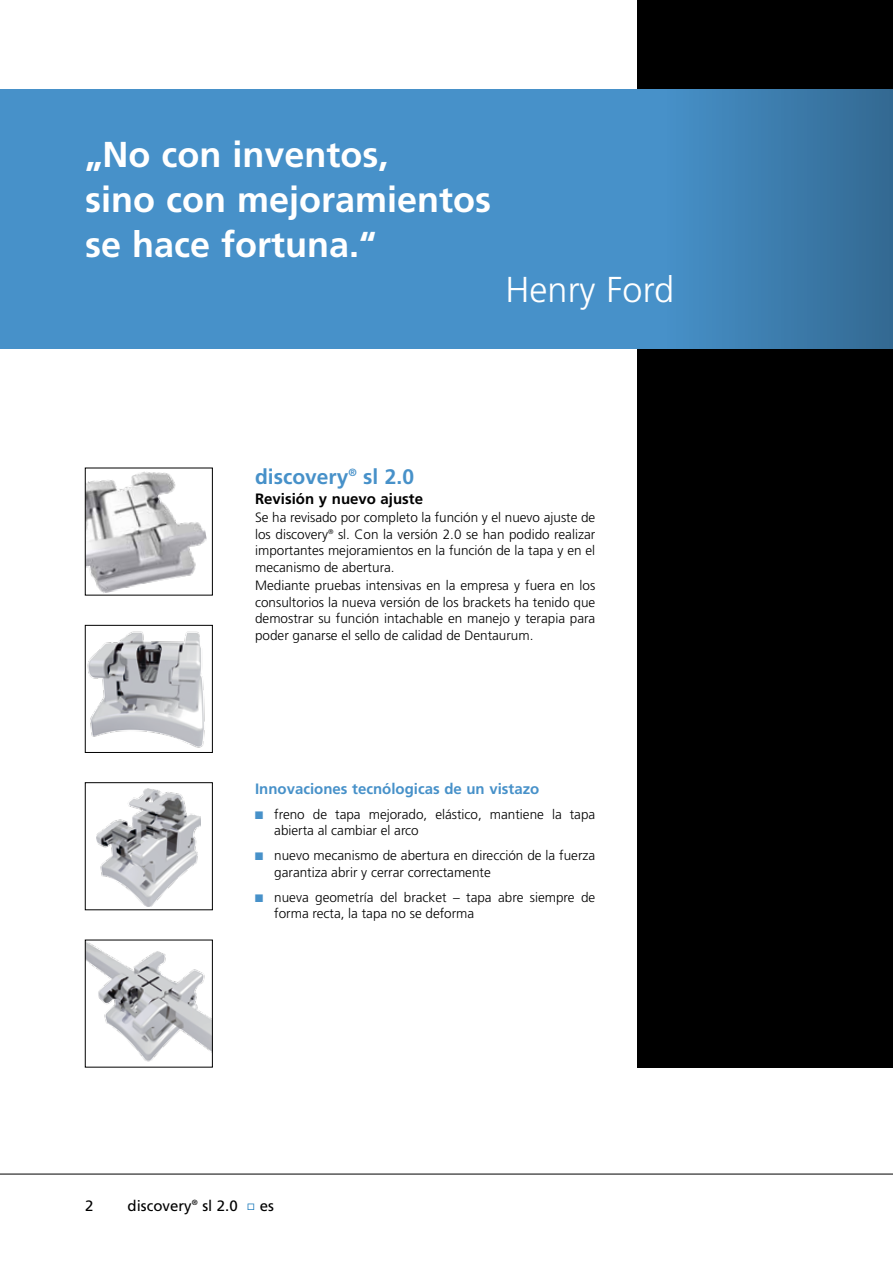
<style>
.page{position:relative;width:893px;height:1263px;background:#fff}
.page>*{position:absolute;margin:0;border:0;box-sizing:border-box;transform-origin:0 0}
.t1{font:700 36px/45px "Frutiger LT Std";color:#fff}
.t2{font:300 36px "Frutiger LT Std";color:#fff}
.t3{font:700 21px "Frutiger LT Std";color:#4791c9}
.t4{font:700 15px "Frutiger LT Std";color:#4791c9}
.t5{font:700 15px "Frutiger LT Std";color:#000}
.t6{font:15px "Frutiger LT Std";color:#000}
.t7{font:300 13.5px/16.5px "Frutiger LT Std";color:#000}
.s1{font-family:"Monotype Sorts";font-weight:400;font-size:10.5px;color:#4791c9}
</style>
<div class="page">
<hr style="left:0;top:1174px;width:893px;height:1px;background:#000">
<div style="left:0;top:89px;width:638px;height:260px;background:#4791c9"></div>
<div style="left:638px;top:0;width:255px;height:1067px;background:#000"></div>
<img style="left:87px;top:942px;width:124px;height:120px">
<div style="left:85px;top:940px;width:128px;height:127px;border:1px solid #000"></div>
<img style="left:97px;top:788px;width:103px;height:119px">
<div style="left:85px;top:782px;width:128px;height:128px;border:1px solid #000"></div>
<img style="left:87px;top:631px;width:118px;height:117px">
<div style="left:85px;top:625px;width:128px;height:128px;border:1px solid #000"></div>
<img style="left:87px;top:471px;width:120px;height:122px">
<div style="left:85px;top:468px;width:128px;height:127px;border:1px solid #000"></div>
<div style="left:618px;top:89px;width:275px;height:260px;background:linear-gradient(to right,#4a96d1,#346a93)"></div>
<h1 class="t1" style="left:85px;top:132px;width:408px">„No con inventos,<br>sino con mejoramientos se hace fortuna.“</h1>
<h1 class="t2" style="left:506px;top:270px;width:170px">Henry Ford</h1>
<h2 class="t3" style="left:255px;top:464px;width:160px">discovery<sup>®</sup> sl 2.0</h2>
<p class="t5" style="left:255px;top:490px;width:169px">Revisión y nuevo ajuste</p>
<p class="t7" style="left:255px;top:510px;width:342px;text-align:justify">Se ha revisado por completo la función y el nuevo ajuste de los discovery<sup>®</sup> sl. Con la versión 2.0 se han podido realizar importantes mejoramientos en la función de la tapa y en el mecanismo de abertura.</p>
<p class="t7" style="left:255px;top:578px;width:342px;text-align:justify">Mediante pruebas intensivas en la empresa y fuera en los consultorios la nueva versión de los brackets ha tenido que demostrar su función intachable en manejo y terapia para poder ganarse el sello de calidad de Dentaurum.</p>
<p class="t4" style="left:255px;top:780px;width:286px">Innovaciones tecnólogicas de un vistazo</p>
<p class="t7" style="left:274px;top:806px;width:323px;text-indent:-19px"><span class="s1">N</span> freno de tapa mejorado, elástico, mantiene la tapa abierta al cambiar el arco</p>
<p class="t7" style="left:274px;top:847px;width:323px;text-indent:-19px"><span class="s1">N</span> nuevo mecanismo de abertura en dirección de la fuerza garantiza abrir y cerrar correctamente</p>
<p class="t7" style="left:274px;top:889px;width:323px;text-indent:-19px"><span class="s1">N</span> nueva geometría del bracket – tapa abre siempre de forma recta, la tapa no se deforma</p>
<p class="t6" style="left:85px;top:1197px;width:10px">2</p>
<p class="t6" style="left:128px;top:1197px;width:112px">discovery<sup>®</sup> sl 2.0</p>
<p class="t6" style="left:260px;top:1197px;width:16px">es</p>
</div>
